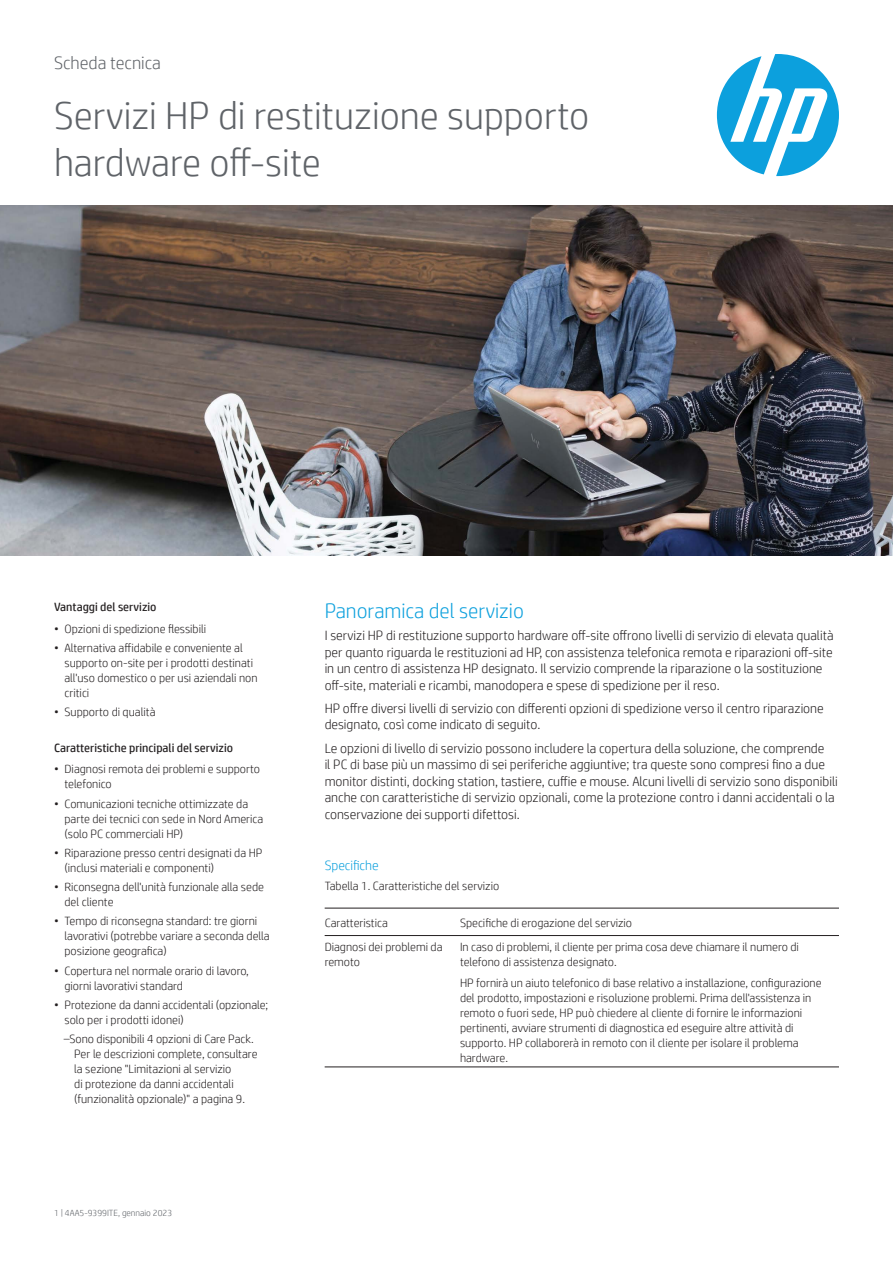
<style>
.page{position:relative;width:893px;height:1263px;background:#fff}
.page>*{position:absolute;margin:0;border:0;box-sizing:border-box;transform-origin:0 0}
.t1{font:300 39px/46.8px "HP Simplified";color:#5f6368}
.t2{font:300 21px "HP Simplified";color:#0ca0dd}
.t3{font:300 18px "HP Simplified";color:#5f6368}
.t4{font:300 13.5px/16.5px "HP Simplified";color:#231f20}
.t5{font:300 13.5px "HP Simplified";color:#0ca0dd}
.t6{font:300 12px/15px "HP Simplified";color:#231f20}
.t7{font:12px "HP Simplified";color:#231f20}
.t8{font:300 9px "HP Simplified";color:#5f6368}
</style>
<div class="page">
<hr style="left:325px;top:908px;width:135px;height:1px;background:#231f20">
<hr style="left:460px;top:908px;width:379px;height:1px;background:#231f20">
<hr style="left:325px;top:935px;width:135px;height:1px;background:#231f20">
<hr style="left:460px;top:935px;width:379px;height:1px;background:#231f20">
<hr style="left:325px;top:1067px;width:135px;height:1px;background:#231f20">
<hr style="left:460px;top:1067px;width:379px;height:1px;background:#231f20">
<svg style="left:717px;top:54px;width:122px;height:122px"></svg>
<img style="left:0;top:206px;width:893px;height:349px">
<h3 class="t3" style="left:54px;top:51px;width:108px">Scheda tecnica</h3>
<h1 class="t1" style="left:54px;top:91px;width:537px">Servizi HP di restituzione supporto hardware off-site</h1>
<p class="t7" style="left:54px;top:599px;width:104px">Vantaggi del servizio</p>
<p class="t6" style="left:54px;top:621px;width:154px">• Opzioni di spedizione flessibili</p>
<p class="t6" style="left:64px;top:640px;width:195px;text-indent:-10px">• Alternativa affidabile e conveniente al supporto on-site per i prodotti destinati all'uso domestico o per usi aziendali non critici</p>
<p class="t6" style="left:54px;top:704px;width:103px">• Supporto di qualità</p>
<p class="t7" style="left:54px;top:739px;width:181px">Caratteristiche principali del servizio</p>
<p class="t6" style="left:64px;top:761px;width:197px;text-indent:-10px">• Diagnosi remota dei problemi e supporto telefonico</p>
<p class="t6" style="left:64px;top:795px;width:200px;text-indent:-10px">• Comunicazioni tecniche ottimizzate da parte dei tecnici con sede in Nord America (solo PC commerciali HP)</p>
<p class="t6" style="left:64px;top:845px;width:199px;text-indent:-10px">• Riparazione presso centri designati da HP (inclusi materiali e componenti)</p>
<p class="t6" style="left:64px;top:879px;width:201px;text-indent:-10px">• Riconsegna dell'unità funzionale alla sede del cliente</p>
<p class="t6" style="left:64px;top:913px;width:207px;text-indent:-10px">• Tempo di riconsegna standard: tre giorni lavorativi (potrebbe variare a seconda della posizione geografica)</p>
<p class="t6" style="left:64px;top:962px;width:186px;text-indent:-10px">• Copertura nel normale orario di lavoro, giorni lavorativi standard</p>
<p class="t6" style="left:64px;top:997px;width:205px;text-indent:-10px">• Protezione da danni accidentali (opzionale; solo per i prodotti idonei)</p>
<p class="t6" style="left:74px;top:1031px;width:185px;text-indent:-10px">–Sono disponibili 4 opzioni di Care Pack.<br>Per le descrizioni complete, consultare la sezione "Limitazioni al servizio<br>di protezione da danni accidentali (funzionalità opzionale)" a pagina 9.</p>
<p class="t8" style="left:54px;top:1207px;width:120px">1 | 4AA5-9399ITE, gennaio 2023</p>
<h2 class="t2" style="left:325px;top:597px;width:201px">Panoramica del servizio</h2>
<p class="t4" style="left:325px;top:627px;width:510px">I servizi HP di restituzione supporto hardware off-site offrono livelli di servizio di elevata qualità per quanto riguarda le restituzioni ad HP, con assistenza telefonica remota e riparazioni off-site in un centro di assistenza HP designato. Il servizio comprende la riparazione o la sostituzione off-site, materiali e ricambi, manodopera e spese di spedizione per il reso.</p>
<p class="t4" style="left:325px;top:700px;width:501px">HP offre diversi livelli di servizio con differenti opzioni di spedizione verso il centro riparazione designato, così come indicato di seguito.</p>
<p class="t4" style="left:325px;top:739px;width:515px">Le opzioni di livello di servizio possono includere la copertura della soluzione, che comprende<br>il PC di base più un massimo di sei periferiche aggiuntive; tra queste sono compresi fino a due monitor distinti, docking station, tastiere, cuffie e mouse. Alcuni livelli di servizio sono disponibili anche con caratteristiche di servizio opzionali, come la protezione contro i danni accidentali o la conservazione dei supporti difettosi.</p>
<p class="t5" style="left:325px;top:856px;width:56px">Specifiche</p>
<p class="t6" style="left:325px;top:878px;width:176px">Tabella 1. Caratteristiche del servizio</p>
<p class="t6" style="left:325px;top:915px;width:65px">Caratteristica</p>
<p class="t6" style="left:460px;top:915px;width:174px">Specifiche di erogazione del servizio</p>
<p class="t6" style="left:325px;top:939px;width:119px">Diagnosi dei problemi da remoto</p>
<p class="t6" style="left:460px;top:939px;width:340px">In caso di problemi, il cliente per prima cosa deve chiamare il numero di telefono di assistenza designato.</p>
<p class="t6" style="left:460px;top:974px;width:363px">HP fornirà un aiuto telefonico di base relativo a installazione, configurazione del prodotto, impostazioni e risoluzione problemi. Prima dell'assistenza in remoto o fuori sede, HP può chiedere al cliente di fornire le informazioni pertinenti, avviare strumenti di diagnostica ed eseguire altre attività di supporto. HP collaborerà in remoto con il cliente per isolare il problema hardware.</p>
</div>
